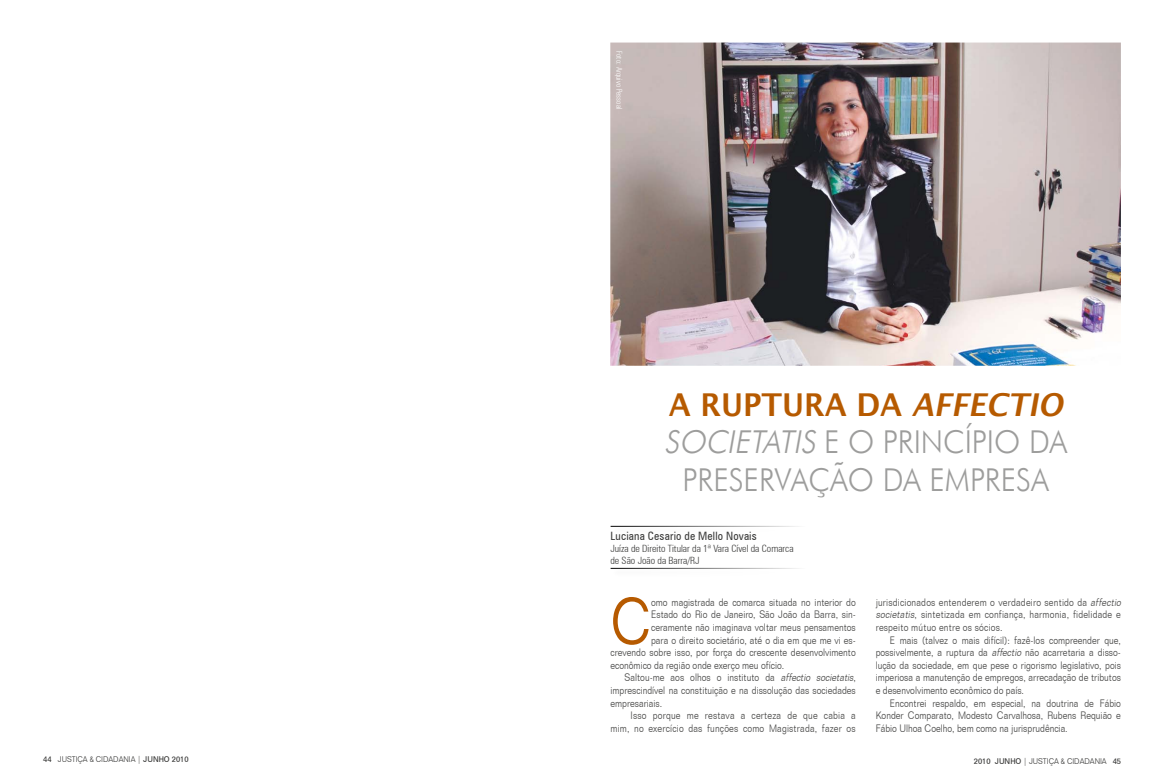
<style>
.page{position:relative;width:1163px;height:780px;background:#fff}
.page>*{position:absolute;margin:0;border:0;box-sizing:border-box;transform-origin:0 0}
.t1{font:300 63.5px "Folio BT";color:#b65a00;scale:.85 1}
.t2{font:300 31.5px/37.8px "Futura BT";color:#9d9d9c;text-align:center;scale:.95 1}
.t3{font:600 31.5px "Lucida Sans";color:#b65a00;scale:.95 1}
.t4{font:condensed 11.5px "Zurich BT";letter-spacing:.015em;color:#3c3c3b}
.t5{font:300 10.5px/12.6px "Folio BT";color:#4a4a49;text-align:justify;scale:.85 1}
.t6{font:300 10.5px/12.6px "Folio BT";letter-spacing:.02em;color:#4a4a49;scale:.85 1}
.t7{font:300 condensed 10px/12px "Zurich BT";color:#3c3c3b}
.t8{font:300 8px "Folio BT";color:#3c3c3b;scale:.9 1}
.t9{font:300 condensed 8px "Zurich BT";letter-spacing:.015em;color:#fff;scale:.9 1}
.s1{font-style:italic}
.s2{font-weight:500}
</style>
<div class="page">
<hr style="left:610px;top:568px;width:257px;height:1px;background:#000">
<hr style="left:610px;top:526px;width:257px;height:1px;background:#000">
<img style="left:610px;top:43px;width:510px;height:323px">
<p class="t9" style="left:624px;top:51px;width:66px;rotate:90deg">Foto: Arquivo Pessoal</p>
<h2 class="t3" style="left:668px;top:386px;width:423px">A rUpTUrA DA <span class="s1">AFFECTIO</span></h2>
<h2 class="t2" style="left:664px;top:423px;width:425px"><span class="s1">SOCIETATIS</span> E O PRINCÍPIO DA<br>PRESERVAÇÃO DA EMPRESA</h2>
<p class="t4" style="left:610px;top:528px;width:148px">Luciana Cesario de Mello Novais</p>
<p class="t7" style="left:610px;top:542px;width:185px">Juíza de Direito Titular da 1ª Vara Cível da Comarca de São João da Barra/RJ</p>
<h1 class="t1" style="left:610px;top:582px;width:49px">C</h1>
<p class="t5" style="left:651px;top:595px;width:242px">omo magistrada de comarca situada no interior do</p>
<p class="t5" style="left:651px;top:608px;width:242px">Estado do Rio de Janeiro, São João da Barra, sin-</p>
<p class="t5" style="left:651px;top:620px;width:242px">ceramente não imaginava voltar meus pensamentos</p>
<p class="t5" style="left:651px;top:633px;width:242px">para o direito societário, até o dia em que me vi es-</p>
<p class="t5" style="left:610px;top:646px;width:290px">crevendo sobre isso, por força do crescente desenvolvimento</p>
<p class="t5" style="left:610px;top:658px;width:206px">econômico da região onde exerço meu ofício.</p>
<p class="t5" style="left:624px;top:671px;width:273px">Saltou-me aos olhos o instituto da <span class="s1">affectio societatis</span>,</p>
<p class="t5" style="left:610px;top:683px;width:290px">imprescindível na constituição e na dissolução das sociedades</p>
<p class="t5" style="left:610px;top:696px;width:62px">empresariais.</p>
<p class="t6" style="left:630px;top:709px;width:266px">Isso porque me restava a certeza de que cabia a</p>
<p class="t6" style="left:610px;top:721px;width:290px">mim, no exercício das funções como Magistrada, fazer os</p>
<p class="t6" style="left:875px;top:595px;width:293px">jurisdicionados entenderem o verdadeiro sentido da <span class="s1">affectio societatis</span>, sintetizada em confiança, harmonia, fidelidade e respeito mútuo entre os sócios.</p>
<p class="t5" style="left:875px;top:633px;width:290px;text-indent:14px">E mais (talvez o mais difícil): fazê-los compreender que, possivelmente, a ruptura da <span class="s1">affectio</span> não acarretaria a disso&shy;lução da sociedade, em que pese o rigorismo legislativo, pois imperiosa a manutenção de empregos, arrecadação de tributos e desenvolvimento econômico do país.</p>
<p class="t5" style="left:875px;top:696px;width:290px;text-indent:14px">Encontrei respaldo, em especial, na doutrina de Fábio Konder Comparato, Modesto Carvalhosa, Rubens Requião e Fábio Ulhoa Coelho, bem como na jurisprudência.</p>
<p class="t8" style="left:43px;top:754px;width:163px"><span class="s2">44</span> JUSTIÇA &amp; CIDADANIA | <span class="s2">JUNHO 2010</span></p>
<p class="t8" style="left:973px;top:756px;width:165px"><span class="s2">2010 JUNHO</span> | JUSTIÇA &amp; CIDADANIA <span class="s2">45</span></p>
</div>
